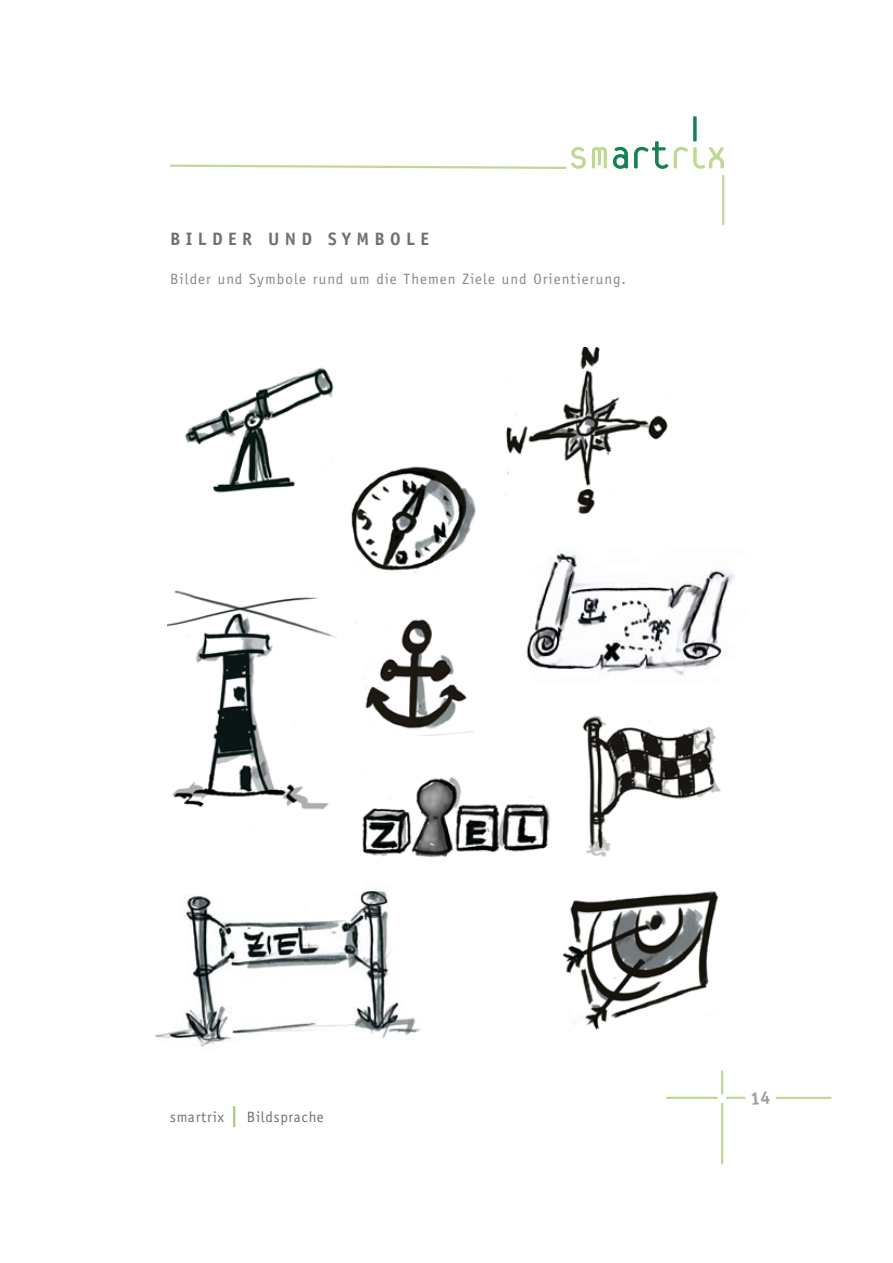
<style>
.page{position:relative;width:893px;height:1263px;background:#fff}
.page>*{position:absolute;margin:0;border:0;box-sizing:border-box;transform-origin:0 0}
.t1{font:700 18px "Officina Sans";letter-spacing:.295em;color:#707173}
.t2{font:15px "Officina Sans";letter-spacing:.075em;color:#87888a}
.t3{font:15px "Officina Sans";letter-spacing:.05em;color:#707173}
.s1{font-weight:700;font-size:21px;color:#a0c976}
</style>
<div class="page">
<hr style="left:667px;top:1097px;width:50px;height:2px;background:#bfd894">
<hr style="left:721px;top:1071px;width:2px;height:23px;background:#bfd894">
<hr style="left:721px;top:1104px;width:2px;height:59px;background:#bfd894">
<hr style="left:777px;top:1097px;width:53px;height:2px;background:#bfd894">
<svg style="left:170px;top:141px;width:554px;height:28px"></svg>
<svg style="left:693px;top:116px;width:4px;height:25px"></svg>
<hr style="left:722px;top:176px;width:2px;height:48px;background:#bfd894">
<img style="left:168px;top:590px;width:169px;height:240px">
<img style="left:526px;top:548px;width:208px;height:127px">
<img style="left:185px;top:367px;width:149px;height:126px">
<img style="left:582px;top:716px;width:139px;height:141px">
<img style="left:155px;top:886px;width:265px;height:163px">
<img style="left:562px;top:891px;width:157px;height:139px">
<img style="left:506px;top:348px;width:162px;height:166px">
<img style="left:328px;top:449px;width:148px;height:124px">
<img style="left:365px;top:619px;width:109px;height:116px">
<img style="left:362px;top:777px;width:188px;height:80px">
<svg style="left:727px;top:1096px;width:19px;height:3px"></svg>
<p class="t1" style="left:170px;top:227px;width:260px">BILDER UND SYMB OLE</p>
<p class="t2" style="left:170px;top:270px;width:457px">Bilder und Symbole rund um die Themen Ziele und Orientierung.</p>
<p class="t3" style="left:170px;top:1108px;width:155px">smartrix <span class="s1">|</span> Bildsprache</p>
</div>
